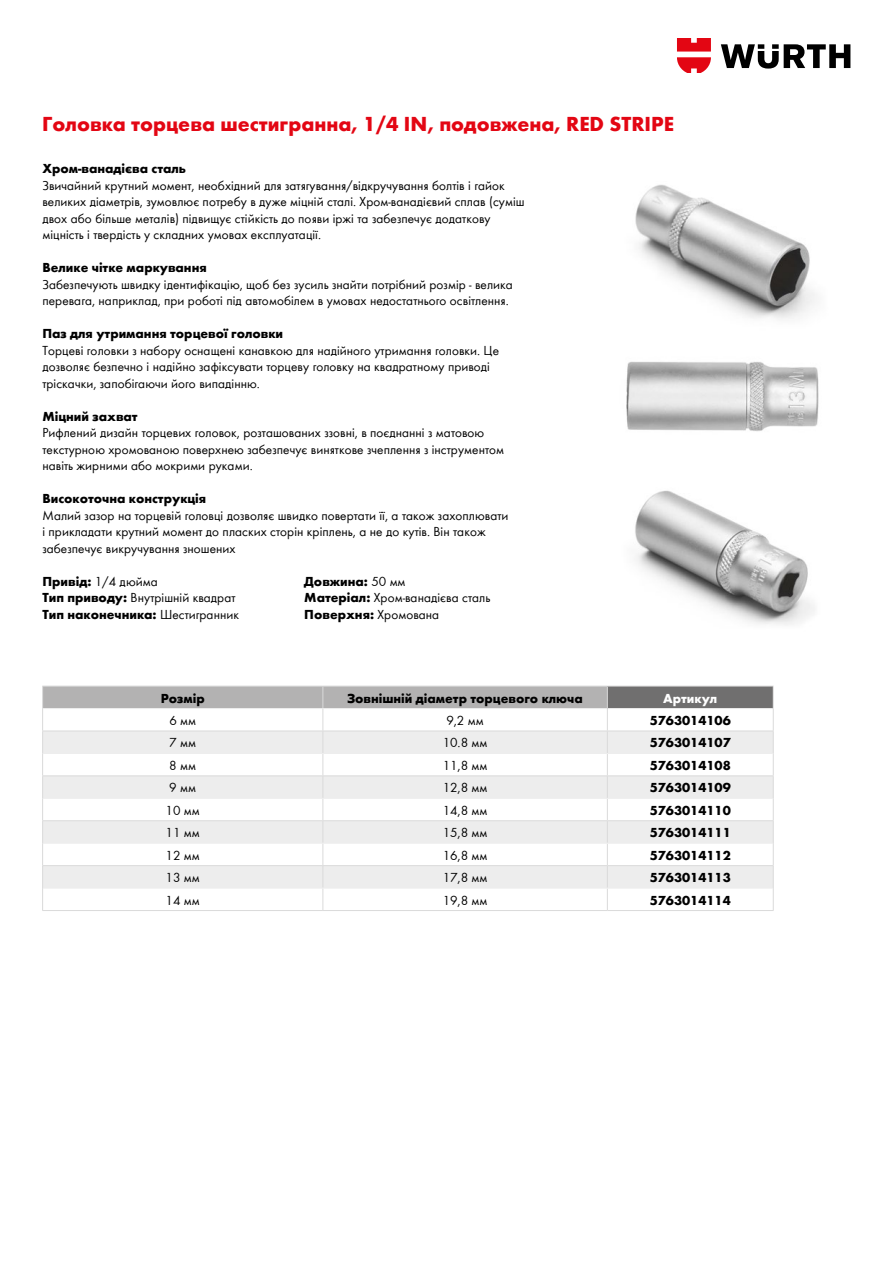
<style>
.page{position:relative;width:893px;height:1263px;background:#fff}
.page>*{position:absolute;margin:0;border:0;box-sizing:border-box;transform-origin:0 0}
.t1{font:700 21px "Wuerth";color:#e30613}
.t2{font:13.5px/16.5px "Wuerth";color:#000}
.t3{font:700 13.5px "Wuerth";color:#000}
.t4{font:700 13.5px "Wuerth";color:#fff}
.s1{font-weight:700}
</style>
<div class="page">
<svg style="left:721px;top:44px;width:129px;height:25px"></svg>
<svg style="left:677px;top:39px;width:34px;height:33px"></svg>
<div style="left:607px;top:686px;width:166px;height:22px;background:#706f6f"></div>
<svg style="left:608px;top:732px;width:165px;height:156px;fill:#ededed"></svg>
<hr style="left:607px;top:686px;width:167px;height:1px;background:#dadada">
<hr style="left:607px;top:708px;width:166px;height:1px;background:#ededed">
<hr style="left:42px;top:910px;width:281px;height:1px;background:#dadada">
<hr style="left:323px;top:910px;width:284px;height:1px;background:#dadada">
<hr style="left:607px;top:910px;width:167px;height:1px;background:#dadada">
<hr style="left:607px;top:731px;width:167px;height:1px;background:#dadada">
<hr style="left:607px;top:753px;width:166px;height:1px;background:#ededed">
<hr style="left:607px;top:775px;width:167px;height:1px;background:#dadada">
<hr style="left:607px;top:798px;width:166px;height:1px;background:#ededed">
<hr style="left:607px;top:820px;width:167px;height:1px;background:#dadada">
<hr style="left:607px;top:843px;width:166px;height:1px;background:#ededed">
<hr style="left:607px;top:865px;width:167px;height:1px;background:#dadada">
<svg style="left:42px;top:686px;width:566px;height:224px"></svg>
<svg style="left:773px;top:686px;width:1px;height:224px"></svg>
<hr style="left:43px;top:888px;width:280px;height:1px;background:#ededed">
<hr style="left:323px;top:888px;width:284px;height:1px;background:#ededed">
<hr style="left:607px;top:888px;width:166px;height:1px;background:#ededed">
<img style="left:635px;top:184px;width:180px;height:135px">
<img style="left:635px;top:490px;width:180px;height:135px">
<img style="left:626px;top:361px;width:193px;height:71px">
<h1 class="t1" style="left:42px;top:109px;width:633px">Головка торцева шестигранна, 1/4 IN, подовжена, RED STRIPE</h1>
<p class="t3" style="left:42px;top:159px;width:145px">Хром-ванадієва сталь</p>
<p class="t2" style="left:42px;top:176px;width:484px">Звичайний крутний момент, необхідний для затягування/відкручування болтів і гайок великих діаметрів, зумовлює потребу в дуже міцній сталі. Хром-ванадієвий сплав (суміш двох або більше металів) підвищує стійкість до появи іржі та забезпечує додаткову міцність і твердість у складних умовах експлуатації.</p>
<p class="t3" style="left:42px;top:258px;width:166px">Велике чітке маркування</p>
<p class="t2" style="left:42px;top:275px;width:472px">Забезпечують швидку ідентифікацію, щоб без зусиль знайти потрібний розмір - велика перевага, наприклад, при роботі під автомобілем в умовах недостатнього освітлення.</p>
<p class="t3" style="left:42px;top:324px;width:242px">Паз для утримання торцевої головки</p>
<p class="t2" style="left:42px;top:341px;width:458px">Торцеві головки з набору оснащені канавкою для надійного утримання головки. Це дозволяє безпечно і надійно зафіксувати торцеву головку на квадратному приводі тріскачки, запобігаючи його випадінню.</p>
<p class="t3" style="left:42px;top:406px;width:97px">Міцний захват</p>
<p class="t2" style="left:42px;top:424px;width:463px">Рифлений дизайн торцевих головок, розташованих ззовні, в поєднанні з матовою текстурною хромованою поверхнею забезпечує виняткове зчеплення з інструментом навіть жирними або мокрими руками.</p>
<p class="t3" style="left:42px;top:489px;width:165px">Високоточна конструкція</p>
<p class="t2" style="left:42px;top:506px;width:468px">Малий зазор на торцевій головці дозволяє швидко повертати її, а також захоплювати і прикладати крутний момент до пласких сторін кріплень, а не до кутів. Він також забезпечує викручування зношених</p>
<p class="t2" style="left:42px;top:572px;width:198px"><span class="s1">Привід:</span> 1/4 дюйма<br><span class="s1">Тип приводу:</span> Внутрішній квадрат<br><span class="s1">Тип наконечника:</span> Шестигранник</p>
<p class="t2" style="left:304px;top:572px;width:188px"><span class="s1">Довжина:</span> 50 мм<br><span class="s1">Матеріал:</span> Хром-ванадієва сталь<br><span class="s1">Поверхня:</span> Хромована</p>
<p class="t3" style="left:161px;top:688px;width:46px">Розмір</p>
<p class="t3" style="left:347px;top:688px;width:237px">Зовнішній діаметр торцевого ключа</p>
<p class="t4" style="left:663px;top:688px;width:56px">Артикул</p>
<p class="t2" style="left:169px;top:711px;width:28px">6 мм</p>
<p class="t2" style="left:446px;top:711px;width:39px">9,2 мм</p>
<p class="t3" style="left:650px;top:710px;width:83px">5763014106</p>
<p class="t2" style="left:169px;top:734px;width:28px">7 мм</p>
<p class="t2" style="left:443px;top:734px;width:46px">10.8 мм</p>
<p class="t3" style="left:650px;top:733px;width:83px">5763014107</p>
<p class="t2" style="left:169px;top:756px;width:28px">8 мм</p>
<p class="t2" style="left:443px;top:756px;width:46px">11,8 мм</p>
<p class="t3" style="left:650px;top:755px;width:82px">5763014108</p>
<p class="t2" style="left:169px;top:779px;width:28px">9 мм</p>
<p class="t2" style="left:443px;top:779px;width:46px">12,8 мм</p>
<p class="t3" style="left:650px;top:778px;width:82px">5763014109</p>
<p class="t2" style="left:166px;top:801px;width:36px">10 мм</p>
<p class="t2" style="left:443px;top:801px;width:46px">14,8 мм</p>
<p class="t3" style="left:650px;top:800px;width:82px">5763014110</p>
<p class="t2" style="left:166px;top:824px;width:36px">11 мм</p>
<p class="t2" style="left:443px;top:824px;width:46px">15,8 мм</p>
<p class="t3" style="left:650px;top:823px;width:82px">5763014111</p>
<p class="t2" style="left:166px;top:846px;width:36px">12 мм</p>
<p class="t2" style="left:443px;top:846px;width:46px">16,8 мм</p>
<p class="t3" style="left:650px;top:845px;width:82px">5763014112</p>
<p class="t2" style="left:166px;top:869px;width:36px">13 мм</p>
<p class="t2" style="left:443px;top:869px;width:46px">17,8 мм</p>
<p class="t3" style="left:650px;top:868px;width:82px">5763014113</p>
<p class="t2" style="left:166px;top:891px;width:36px">14 мм</p>
<p class="t2" style="left:443px;top:891px;width:46px">19,8 мм</p>
<p class="t3" style="left:650px;top:890px;width:82px">5763014114</p>
</div>
